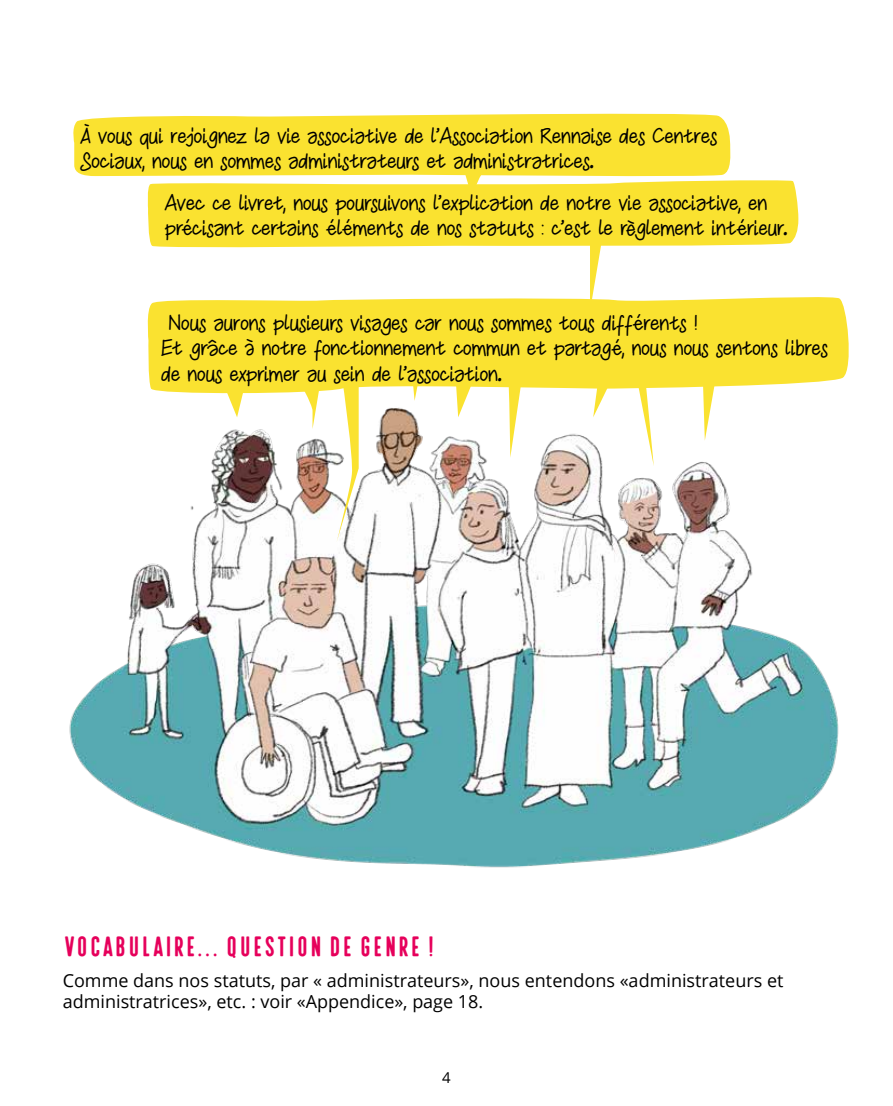
<style>
.page{position:relative;width:893px;height:1106px;background:#fff}
.page>*{position:absolute;margin:0;border:0;box-sizing:border-box;transform-origin:0 0}
.t1{font:700 27px "Local Brewery Seven";color:#e6005b}
.t2{font:500 21px/25.2px "Vanessa Hand";color:#000}
.t3{font:18px/21.6px "Open Sans";color:#000}
.t4{font:15px "Open Sans";color:#000}
</style>
<div class="page">
<img style="left:69px;top:211px;width:770px;height:657px">
<svg style="left:221px;top:395px;width:25px;height:22px"></svg>
<svg style="left:456px;top:395px;width:16px;height:22px"></svg>
<svg style="left:298px;top:395px;width:23px;height:34px"></svg>
<svg style="left:593px;top:395px;width:19px;height:22px"></svg>
<svg style="left:637px;top:395px;width:17px;height:71px"></svg>
<svg style="left:703px;top:395px;width:13px;height:46px"></svg>
<svg style="left:508px;top:395px;width:14px;height:63px"></svg>
<svg style="left:337px;top:395px;width:22px;height:147px"></svg>
<svg style="left:412px;top:395px;width:6px;height:6px"></svg>
<svg style="left:73px;top:113px;width:658px;height:64px;background:#fae33d"></svg>
<svg style="left:146px;top:180px;width:652px;height:69px;background:#fae443"></svg>
<svg style="left:145px;top:294px;width:704px;height:101px;background:#fae549"></svg>
<svg style="left:464px;top:169px;width:22px;height:27px"></svg>
<svg style="left:590px;top:235px;width:13px;height:76px"></svg>
<p class="t2" style="left:80px;top:123px;width:638px">À vous qui rejoignez la vie associative de l’Association Rennaise des Centres<br>Sociaux, nous en sommes administrateurs et administratrices.</p>
<p class="t2" style="left:165px;top:190px;width:624px">Avec ce livret, nous poursuivons l’explication de notre vie associative, en précisant certains éléments de nos statuts : c’est le règlement intérieur.</p>
<p class="t2" style="left:161px;top:310px;width:668px;text-indent:7px">Nous aurons plusieurs visages car nous sommes tous différents !<br>Et grâce à notre fonctionnement commun et partagé, nous nous sentons libres de nous exprimer au sein de l’association.</p>
<p class="t1" style="left:63px;top:930px;width:374px">VOCABULAIRE... QUESTION DE GENRE !</p>
<p class="t3" style="left:63px;top:968px;width:722px">Comme dans nos statuts, par « administrateurs», nous entendons «administrateurs et administratrices», etc. : voir «Appendice», page 18.</p>
<p class="t4" style="left:442px;top:1067px;width:10px">4</p>
</div>
